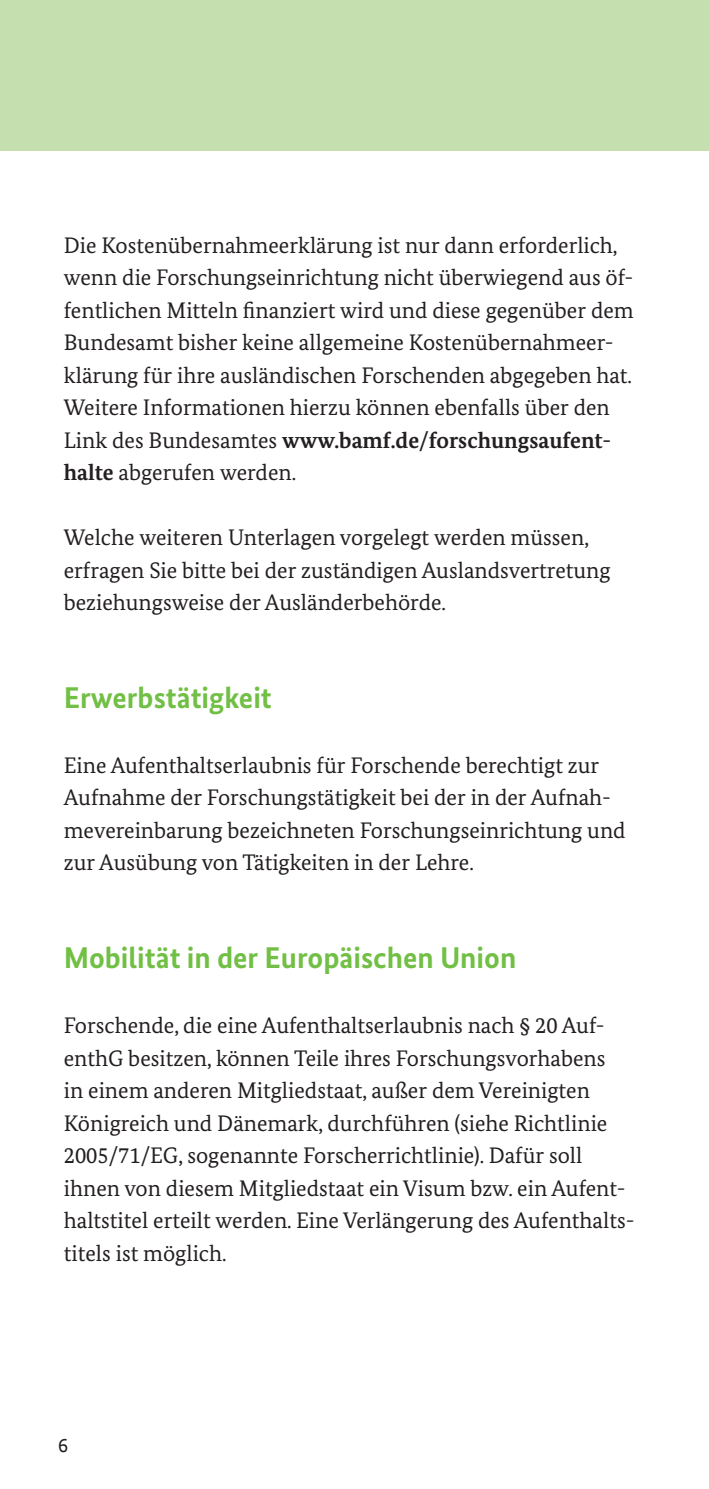
<style>
.page{position:relative;width:709px;height:1489px;background:#fff}
.page>*{position:absolute;margin:0;border:0;box-sizing:border-box;transform-origin:0 0}
.t1{font:700 30px "Bundes Sans";color:#71bf44}
.t2{font:22.5px/32.5px "Bundes Serif";color:#231f20}
.t3{font:20px "Bundes Sans Office T";color:#231f20}
.s1{font-weight:700}
</style>
<div class="page">
<div style="left:0;top:0;width:709px;height:150px;background:#c5e0ae"></div>
<p class="t2" style="left:64px;top:228px;width:571px">Die Kostenübernahmeerklärung ist nur dann erforderlich, wenn die Forschungseinrichtung nicht überwiegend aus öf&shy;fentlichen Mitteln finanziert wird und diese gegenüber dem Bundesamt bisher keine allgemeine Kostenübernahmeer&shy;klärung für ihre ausländischen Forschenden abgegeben hat.<br>Weitere Informationen hierzu können ebenfalls über den Link des Bundesamtes <span class="s1">www.bamf.de/forschungsaufent&shy;halte</span> abgerufen werden.</p>
<p class="t2" style="left:64px;top:521px;width:548px">Welche weiteren Unterlagen vorgelegt werden müssen, erfragen Sie bitte bei der zuständigen Auslandsvertretung beziehungsweise der Ausländerbehörde.</p>
<h1 class="t1" style="left:64px;top:679px;width:209px">Erwerbstätigkeit</h1>
<p class="t2" style="left:64px;top:748px;width:563px">Eine Aufenthaltserlaubnis für Forschende berechtigt zur Aufnahme der Forschungstätigkeit bei der in der Aufnah&shy;mevereinbarung bezeichneten Forschungseinrichtung und zur Ausübung von Tätigkeiten in der Lehre.</p>
<h1 class="t1" style="left:64px;top:939px;width:454px">Mobilität in der Europäischen Union</h1>
<p class="t2" style="left:64px;top:1008px;width:572px">Forschende, die eine Aufenthaltserlaubnis nach § 20 Auf&shy;enthG besitzen, können Teile ihres Forschungsvorhabens<br>in einem anderen Mitgliedstaat, außer dem Vereinigten Königreich und Dänemark, durchführen (siehe Richtlinie 2005/71/EG, sogenannte Forscherrichtlinie). Dafür soll ihnen von diesem Mitgliedstaat ein Visum bzw. ein Aufent&shy;haltstitel erteilt werden. Eine Verlängerung des Aufenthalts&shy;titels ist möglich.</p>
<p class="t3" style="left:58px;top:1433px;width:11px">6</p>
</div>
